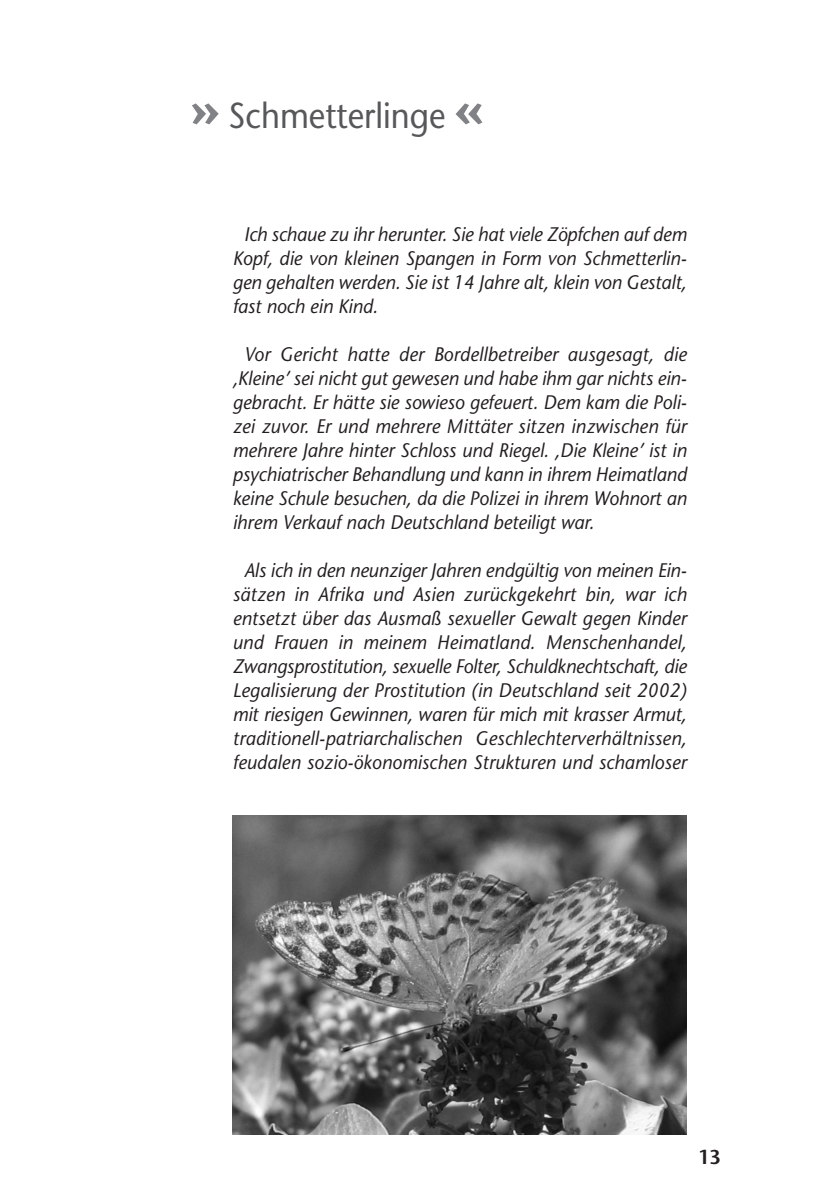
<style>
.page{position:relative;width:840px;height:1191px;background:#fff}
.page>*{position:absolute;margin:0;border:0;box-sizing:border-box;transform-origin:0 0}
.t1{font:36px "Stone Sans";color:#57585a;scale:.9 1}
.t2{font:600 20px "Stone Sans";color:#231f20}
.t3{font:italic 19.6px/24px "Stone Sans";letter-spacing:.005em;color:#231f20;text-align:justify;scale:.95 1}
.s1{font-weight:700;font-size:58px;color:#808285}
</style>
<div class="page">
<img style="left:232px;top:815px;width:454px;height:319px">
<h1 class="t1" style="left:190px;top:101px;width:328px"><span class="s1">»</span> Schmetterlinge <span class="s1">«</span></h1>
<p class="t3" style="left:232px;top:224px;width:479px;text-indent:11px">Ich schaue zu ihr herunter. Sie hat viele Zöpfchen auf dem Kopf, die von kleinen Spangen in Form von Schmetterlin&shy;gen gehalten werden. Sie ist 14 Jahre alt, klein von Gestalt, fast noch ein Kind.</p>
<p class="t3" style="left:232px;top:344px;width:479px;text-indent:11px">Vor Gericht hatte der Bordellbetreiber ausgesagt, die ‚Kleine’ sei nicht gut gewesen und habe ihm gar nichts ein&shy;gebracht. Er hätte sie sowieso gefeuert. Dem kam die Poli&shy;zei zuvor. Er und mehrere Mittäter sitzen inzwischen für mehrere Jahre hinter Schloss und Riegel. ‚Die Kleine’ ist in psychiatrischer Behandlung und kann in ihrem Heimatland keine Schule besuchen, da die Polizei in ihrem Wohnort an ihrem Verkauf nach Deutschland beteiligt war.</p>
<p class="t3" style="left:232px;top:560px;width:479px;text-align:center">Als ich in den neunziger Jahren endgültig von meinen Ein&shy;sätzen in Afrika und Asien zurückgekehrt bin, war ich entsetzt über das Ausmaß sexueller Gewalt gegen Kinder und Frauen in meinem Heimatland. Menschenhandel, Zwangsprostitution, sexuelle Folter, Schuldknechtschaft, die Legalisierung der Prostitution (in Deutschland seit 2002) mit riesigen Gewinnen, waren für mich mit krasser Armut, traditionell-patriarchalischen Geschlechterverhältnissen, feudalen sozio-ökonomischen Strukturen und schamloser</p>
<p class="t2" style="left:697px;top:1149px;width:24px">13</p>
</div>
